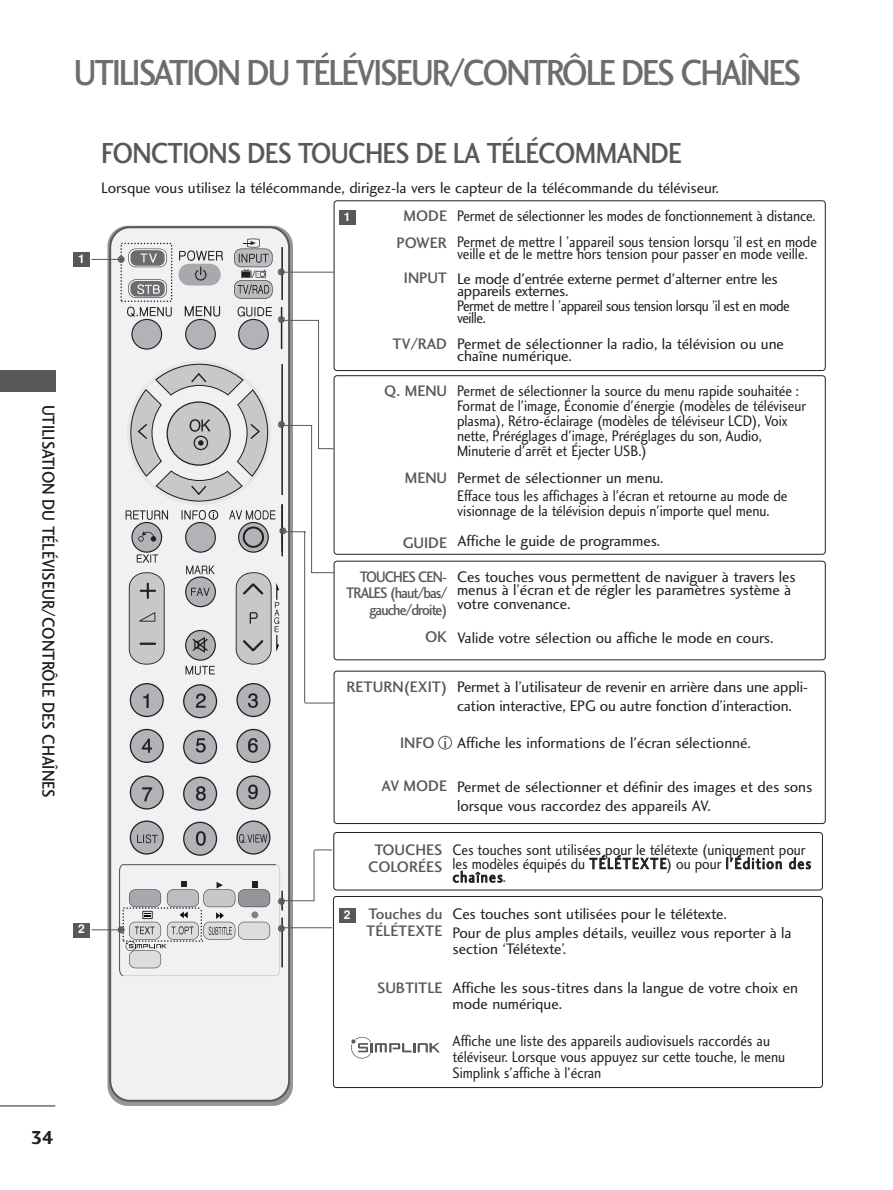
<style>
.page{position:relative;width:893px;height:1190px;background:#fff}
.page>*{position:absolute;margin:0;border:0;box-sizing:border-box;transform-origin:0 0}
.t1{font:37.5px "Charlotte Sans Medium Plain";letter-spacing:-.06em;color:#6c6d70;scale:.9 1}
.t2{font:30px "Charlotte Sans Medium Plain";letter-spacing:-.03em;color:#57585a;scale:.9 1}
.t3{font:19.5px "Charlotte Sans Bold Plain";color:#231f20}
.t4{font:18px "Charlotte Sans Medium Plain";color:#231f20;scale:.9 1}
.t5{font:16.05px "Charlotte Sans Medium Plain";color:#57585a}
.t6{font:15.75px/15px "Charlotte Sans Book Plain";letter-spacing:-.005em;color:#231f20;scale:.9 1}
.t7{font:15.75px/13.5px "Charlotte Sans Book Plain";letter-spacing:-.005em;color:#231f20}
.t8{font:15.75px/16.5px "Charlotte Sans Medium Plain";color:#57585a;text-align:center}
.t9{font:15.75px/15px "Charlotte Sans Book Plain";letter-spacing:-.03em;color:#231f20}
.t10{font:15.75px/16.5px "Charlotte Sans Medium Plain";letter-spacing:-.06em;color:#57585a;text-align:right;scale:.9 1}
.t11{font:700 12px "Helvetica";color:#fff}
</style>
<div class="page">
<svg style="left:107px;top:236px;width:186px;height:869px;background:#a1a3a5"></svg>
<svg style="left:109px;top:226px;width:181px;height:875px;fill:#f0f1f2"></svg>
<svg style="left:130px;top:683px;width:34px;height:34px"></svg>
<svg style="left:183px;top:684px;width:34px;height:34px"></svg>
<svg style="left:236px;top:683px;width:34px;height:34px"></svg>
<svg style="left:178px;top:250px;width:45px;height:35px"></svg>
<svg style="left:185px;top:306px;width:35px;height:44px"></svg>
<svg style="left:237px;top:307px;width:35px;height:43px"></svg>
<svg style="left:234px;top:238px;width:38px;height:61px"></svg>
<hr style="left:280px;top:272px;width:53px;height:1px;background:#57585a">
<div style="left:334px;top:200px;width:491px;height:171px;border:1px solid #231f20;border-radius:3px"></div>
<hr style="left:281px;top:247px;width:2px;height:53px;background:#231f20">
<hr style="left:281px;top:307px;width:1px;height:42px;background:#231f20">
<div style="left:334px;top:375px;width:491px;height:179px;border:1px solid #231f20;border-radius:3px"></div>
<div style="left:278px;top:316px;width:7px;height:7px;border:2px solid #57585a;border-radius:50%"></div>
<hr style="left:318px;top:320px;width:1px;height:129px;background:#57585a">
<hr style="left:284px;top:320px;width:34px;height:1px;background:#57585a">
<div style="left:334px;top:561px;width:491px;height:99px;border:1px solid #231f20;border-radius:3px"></div>
<div style="left:334px;top:671px;width:491px;height:153px;border:1px solid #231f20;border-radius:3px"></div>
<svg style="left:305px;top:702px;width:29px;height:1px"></svg>
<hr style="left:304px;top:532px;width:1px;height:170px;background:#57585a">
<div style="left:333px;top:832px;width:489px;height:58px;border:1px solid #231f20;border-radius:3px"></div>
<div style="left:333px;top:896px;width:489px;height:191px;border:1px solid #231f20;border-radius:3px"></div>
<div style="left:73px;top:253px;width:17px;height:14px;background:#57585a"></div>
<hr style="left:91px;top:259px;width:31px;height:1px;background:#57585a">
<svg style="left:119px;top:243px;width:53px;height:107px"></svg>
<div style="left:118px;top:256px;width:6px;height:7px;border:2px solid #57585a;border-radius:50%"></div>
<div style="left:339px;top:210px;width:16px;height:14px;background:#57585a"></div>
<div style="left:278px;top:268px;width:7px;height:7px;border:2px solid #57585a;border-radius:50%"></div>
<svg style="left:126px;top:361px;width:208px;height:314px"></svg>
<div style="left:279px;top:527px;width:7px;height:7px;border:2px solid #57585a;border-radius:50%"></div>
<div style="left:73px;top:923px;width:17px;height:14px;background:#57585a"></div>
<hr style="left:91px;top:929px;width:31px;height:1px;background:#57585a">
<svg style="left:119px;top:729px;width:333px;height:247px"></svg>
<div style="left:118px;top:926px;width:6px;height:7px;border:2px solid #57585a;border-radius:50%"></div>
<svg style="left:351px;top:1036px;width:89px;height:22px"></svg>
<hr style="left:0;top:1105px;width:55px;height:1px;background:#231f20">
<div style="left:0;top:370px;width:55px;height:21px;background:#57585a"></div>
<h1 class="t1" style="left:74px;top:58px;width:810px">UTILISATION DU TÉLÉVISEUR/CONTRÔLE DES CHAÎNES</h1>
<p class="t4" style="left:55px;top:404px;width:438px;rotate:90deg">UTILISATION DU TÉLÉVISEUR/CONTRÔLE DES CHAÎNES</p>
<p class="t11" style="left:78px;top:254px;width:8px">1</p>
<p class="t11" style="left:78px;top:924px;width:8px">2</p>
<h2 class="t2" style="left:101px;top:141px;width:647px">FONCTIONS DES TOUCHES DE LA TÉLÉCOMMANDE</h2>
<p class="t7" style="left:101px;top:182px;width:619px">Lorsque vous utilisez la télécommande, dirigez-la vers le capteur de la télécommande du téléviseur.</p>
<p class="t8" style="left:396px;top:204px;width:52px;line-height:27px">MODE<br>POWER</p>
<p class="t8" style="left:404px;top:270px;width:45px">INPUT</p>
<p class="t6" style="left:457px;top:205px;width:401px;line-height:25.5px">Permet de sélectionner les modes de fonctionnement à distance.<br>Permet de mettre l ’appareil sous tension lorsqu ’il est en mode</p>
<p class="t6" style="left:457px;top:242px;width:391px;line-height:25.5px">veille et de le mettre hors tension pour passer en mode veille.<br>Le mode d'entrée externe permet d'alterner entre les</p>
<p class="t9" style="left:457px;top:285px;width:334px">appareils externes.<br>Permet de mettre l ’appareil sous tension lorsqu ’il est en mode</p>
<p class="t6" style="left:457px;top:307px;width:365px;line-height:25.5px">veille.<br>Permet de sélectionner la radio, la télévision ou une</p>
<p class="t7" style="left:457px;top:350px;width:116px">chaîne numérique.</p>
<p class="t11" style="left:344px;top:212px;width:8px">1</p>
<p class="t8" style="left:392px;top:336px;width:56px">TV/RAD</p>
<p class="t8" style="left:384px;top:384px;width:64px">Q. MENU</p>
<p class="t8" style="left:405px;top:471px;width:44px">MENU</p>
<p class="t8" style="left:403px;top:536px;width:46px">GUIDE</p>
<p class="t10" style="left:346px;top:569px;width:114px">TOUCHES CEN-<br>TRALES (haut/bas/ gauche/droite)</p>
<p class="t5" style="left:425px;top:630px;width:24px">OK</p>
<p class="t6" style="left:457px;top:385px;width:389px">Permet de sélectionner la source du menu rapide souhaitée :<br>Format de l'image, Économie d'énergie (modèles de téléviseur plasma), Rétro-éclairage (modèles de téléviseur LCD), Voix nette, Préréglages d'image, Préréglages du son, Audio, Minuterie d'arrêt et Éjecter USB.)</p>
<p class="t7" style="left:457px;top:470px;width:332px;line-height:18px">Permet de sélectionner un menu.<br>Efface tous les affichages à l'écran et retourne au mode de</p>
<p class="t6" style="left:457px;top:497px;width:348px;line-height:30px">visionnage de la télévision depuis n'importe quel menu.<br>Affiche le guide de programmes.</p>
<p class="t7" style="left:457px;top:571px;width:340px">Ces touches vous permettent de naviguer à travers les menus à l’écran et de régler les paramètres système à votre convenance.</p>
<p class="t7" style="left:457px;top:632px;width:318px">Valide votre sélection ou affiche le mode en cours.</p>
<p class="t8" style="left:346px;top:679px;width:102px">RETURN(EXIT)</p>
<p class="t8" style="left:400px;top:736px;width:49px">INFO i</p>
<p class="t8" style="left:381px;top:778px;width:67px">AV MODE</p>
<p class="t7" style="left:457px;top:678px;width:353px;line-height:18.9px">Permet à l’utilisateur de revenir en arrière dans une appli&shy;cation interactive, EPG ou autre fonction d’interaction.</p>
<p class="t7" style="left:457px;top:737px;width:295px">Affiche les informations de l'écran sélectionné.</p>
<p class="t7" style="left:457px;top:778px;width:357px;line-height:19.5px">Permet de sélectionner et définir des images et des sons lorsque vous raccordez des appareils AV.</p>
<p class="t11" style="left:344px;top:910px;width:8px">2</p>
<p class="t8" style="left:368px;top:843px;width:76px">TOUCHES<br>COLORÉES</p>
<p class="t6" style="left:452px;top:845px;width:400px;line-height:13.4px">Ces touches sont utilisées pour le télétexte (uniquement pour les modèles équipés du TÉLÉTEXTE) ou pour l'Édition des chaînes.</p>
<p class="t8" style="left:366px;top:907px;width:78px;text-align:left">Touches du<br>TÉLÉTEXTE</p>
<p class="t7" style="left:452px;top:906px;width:341px;line-height:18.8px">Ces touches sont utilisées pour le télétexte.<br>Pour de plus amples détails, veuillez vous reporter à la</p>
<p class="t7" style="left:452px;top:943px;width:115px">section ‘Télétexte’.</p>
<p class="t7" style="left:452px;top:981px;width:347px;line-height:15.8px">Affiche les sous-titres dans la langue de votre choix en mode numérique.</p>
<p class="t6" style="left:452px;top:1034px;width:371px;line-height:15.8px">Affiche une liste des appareils audiovisuels raccordés au téléviseur. Lorsque vous appuyez sur cette touche, le menu<br>Simplink s'affiche à l'écran</p>
<p class="t8" style="left:377px;top:980px;width:67px">SUBTITLE</p>
<p class="t3" style="left:31px;top:1129px;width:25px">34</p>
</div>
